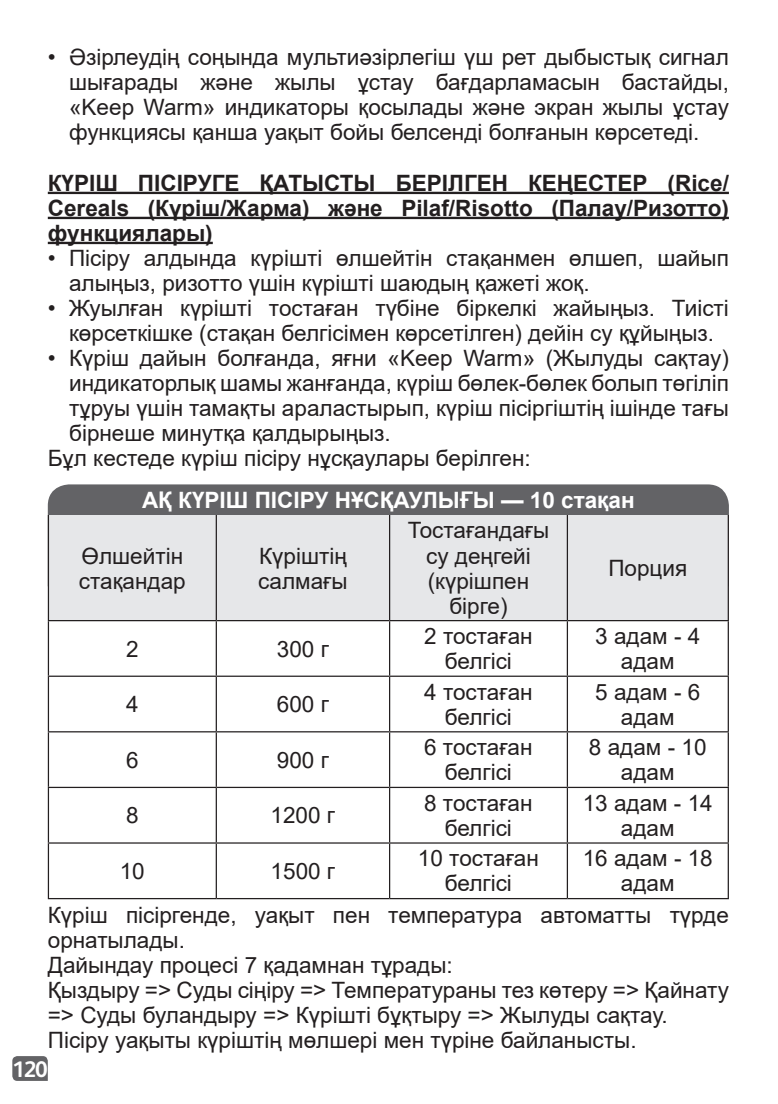
<style>
.page{position:relative;width:778px;height:1104px;background:#fff}
.page>*{position:absolute;margin:0;border:0;box-sizing:border-box;transform-origin:0 0}
.t1{font:22.5px/25px "Arial";color:#231f20;text-align:center}
.t2{font:700 22.5px/25px "Arial";color:#231f20;text-align:justify}
.t3{font:700 22.5px "Arial";color:#fff}
.t4{font:700 22.5px "FS Albert";color:#fff}
</style>
<div class="page">
<svg style="left:12px;top:1056px;width:36px;height:24px"></svg>
<hr style="left:48px;top:192px;width:680px;height:2px;background:#231f20">
<hr style="left:48px;top:217px;width:680px;height:2px;background:#231f20">
<hr style="left:48px;top:242px;width:165px;height:2px;background:#231f20">
<div style="left:48px;top:484px;width:680px;height:31px;background:#636366"></div>
<div style="left:49px;top:515px;width:678px;height:105px;background:#e6e7e9"></div>
<svg style="left:49px;top:621px;width:678px;height:276px"></svg>
<hr style="left:215px;top:515px;width:2px;height:105px;background:#231f20">
<hr style="left:389px;top:515px;width:1px;height:105px;background:#231f20">
<hr style="left:566px;top:515px;width:1px;height:105px;background:#231f20">
<hr style="left:48px;top:515px;width:1px;height:105px;background:#231f20">
<hr style="left:727px;top:515px;width:1px;height:105px;background:#231f20">
<hr style="left:48px;top:620px;width:168px;height:1px;background:#231f20">
<hr style="left:48px;top:621px;width:1px;height:54px;background:#231f20">
<hr style="left:216px;top:620px;width:173px;height:1px;background:#231f20">
<hr style="left:215px;top:621px;width:2px;height:54px;background:#231f20">
<hr style="left:389px;top:620px;width:178px;height:1px;background:#231f20">
<hr style="left:389px;top:621px;width:1px;height:54px;background:#231f20">
<hr style="left:567px;top:620px;width:161px;height:1px;background:#231f20">
<hr style="left:566px;top:621px;width:1px;height:54px;background:#231f20">
<hr style="left:727px;top:621px;width:1px;height:54px;background:#231f20">
<hr style="left:48px;top:675px;width:168px;height:1px;background:#231f20">
<hr style="left:48px;top:676px;width:1px;height:55px;background:#231f20">
<hr style="left:216px;top:675px;width:173px;height:1px;background:#231f20">
<hr style="left:215px;top:676px;width:2px;height:55px;background:#231f20">
<hr style="left:389px;top:675px;width:178px;height:1px;background:#231f20">
<hr style="left:389px;top:676px;width:1px;height:55px;background:#231f20">
<hr style="left:567px;top:675px;width:161px;height:1px;background:#231f20">
<hr style="left:566px;top:676px;width:1px;height:55px;background:#231f20">
<hr style="left:727px;top:676px;width:1px;height:55px;background:#231f20">
<hr style="left:48px;top:731px;width:168px;height:1px;background:#231f20">
<hr style="left:48px;top:732px;width:1px;height:54px;background:#231f20">
<hr style="left:216px;top:731px;width:173px;height:1px;background:#231f20">
<hr style="left:215px;top:732px;width:2px;height:54px;background:#231f20">
<hr style="left:389px;top:731px;width:178px;height:1px;background:#231f20">
<hr style="left:389px;top:732px;width:1px;height:54px;background:#231f20">
<hr style="left:567px;top:731px;width:161px;height:1px;background:#231f20">
<hr style="left:566px;top:732px;width:1px;height:54px;background:#231f20">
<hr style="left:727px;top:732px;width:1px;height:54px;background:#231f20">
<hr style="left:48px;top:786px;width:168px;height:1px;background:#231f20">
<hr style="left:48px;top:787px;width:1px;height:55px;background:#231f20">
<hr style="left:216px;top:786px;width:173px;height:1px;background:#231f20">
<hr style="left:215px;top:787px;width:2px;height:55px;background:#231f20">
<hr style="left:389px;top:786px;width:178px;height:1px;background:#231f20">
<hr style="left:389px;top:787px;width:1px;height:55px;background:#231f20">
<hr style="left:567px;top:786px;width:161px;height:1px;background:#231f20">
<hr style="left:566px;top:787px;width:1px;height:55px;background:#231f20">
<hr style="left:727px;top:787px;width:1px;height:55px;background:#231f20">
<hr style="left:48px;top:842px;width:168px;height:1px;background:#231f20">
<hr style="left:48px;top:843px;width:1px;height:54px;background:#231f20">
<hr style="left:216px;top:842px;width:173px;height:1px;background:#231f20">
<hr style="left:215px;top:843px;width:2px;height:54px;background:#231f20">
<hr style="left:389px;top:842px;width:178px;height:1px;background:#231f20">
<hr style="left:389px;top:843px;width:1px;height:54px;background:#231f20">
<hr style="left:567px;top:842px;width:161px;height:1px;background:#231f20">
<hr style="left:566px;top:843px;width:1px;height:54px;background:#231f20">
<hr style="left:727px;top:843px;width:1px;height:54px;background:#231f20">
<hr style="left:48px;top:897px;width:168px;height:2px;background:#231f20">
<hr style="left:216px;top:897px;width:173px;height:2px;background:#231f20">
<hr style="left:389px;top:897px;width:178px;height:2px;background:#231f20">
<hr style="left:567px;top:897px;width:161px;height:2px;background:#231f20">
<p class="t1" style="left:69px;top:45px;width:661px;text-align:justify;text-indent:-21px">• Әзірлеудің соңында мультиәзірлегіш үш рет дыбыстық сигнал шығарады және жылы ұстау бағдарламасын бастайды, «Keep Warm» индикаторы қосылады және экран жылы ұстау функциясы қанша уақыт бойы белсенді болғанын көрсетеді.</p>
<p class="t2" style="left:48px;top:170px;width:682px">КҮРІШ ПІСІРУГЕ ҚАТЫСТЫ БЕРІЛГЕН КЕҢЕСТЕР (Rice/ Cereals (Күріш/Жарма) және Pilaf/Risotto (Палау/Ризотто) функциялары)</p>
<p class="t1" style="left:69px;top:245px;width:661px;text-align:left;text-indent:-21px">• Пісіру алдында күрішті өлшейтін стақанмен өлшеп, шайып алыңыз, ризотто үшін күрішті шаюдың қажеті жоқ.</p>
<p class="t1" style="left:48px;top:295px;width:682px">• Жуылған күрішті тостаған түбіне біркелкі жайыңыз. Тиісті көрсеткішке (стақан белгісімен көрсетілген) дейін су құйыңыз.</p>
<p class="t1" style="left:48px;top:345px;width:682px">• Күріш дайын болғанда, яғни «Keep Warm» (Жылуды сақтау)</p>
<p class="t1" style="left:69px;top:370px;width:661px">индикаторлық шамы жанғанда, күріш бөлек-бөлек болып төгіліп</p>
<p class="t1" style="left:69px;top:395px;width:661px">тұруы үшін тамақты араластырып, күріш пісіргіштің ішінде тағы</p>
<p class="t1" style="left:69px;top:420px;width:323px">бірнеше минутқа қалдырыңыз.</p>
<p class="t1" style="left:48px;top:445px;width:484px">Бұл кестеде күріш пісіру нұсқаулары берілген:</p>
<p class="t3" style="left:142px;top:484px;width:494px">АҚ КҮРІШ ПІСІРУ НҰСҚАУЛЫҒЫ — 10 стақан</p>
<p class="t1" style="left:79px;top:543px;width:108px;text-align:left">Өлшейтін стақандар</p>
<p class="t1" style="left:258px;top:543px;width:91px;text-align:left">Күріштің салмағы</p>
<p class="t1" style="left:407px;top:518px;width:143px">Тостағандағы су деңгейі (күрішпен бірге)</p>
<p class="t1" style="left:608px;top:555px;width:80px">Порция</p>
<p class="t1" style="left:126px;top:636px;width:14px">2</p>
<p class="t1" style="left:277px;top:636px;width:53px">300 г</p>
<p class="t1" style="left:126px;top:691px;width:14px">4</p>
<p class="t1" style="left:277px;top:691px;width:53px">600 г</p>
<p class="t1" style="left:126px;top:747px;width:14px">6</p>
<p class="t1" style="left:277px;top:747px;width:53px">900 г</p>
<p class="t1" style="left:126px;top:802px;width:14px">8</p>
<p class="t1" style="left:270px;top:802px;width:66px">1200 г</p>
<p class="t1" style="left:424px;top:623px;width:110px">2 тостаған белгісі</p>
<p class="t1" style="left:595px;top:623px;width:106px">3 адам - 4 адам</p>
<p class="t1" style="left:424px;top:679px;width:110px">4 тостаған белгісі</p>
<p class="t1" style="left:595px;top:679px;width:106px">5 адам - 6 адам</p>
<p class="t1" style="left:424px;top:734px;width:110px">6 тостаған белгісі</p>
<p class="t1" style="left:588px;top:734px;width:119px">8 адам - 10 адам</p>
<p class="t1" style="left:424px;top:790px;width:110px">8 тостаған белгісі</p>
<p class="t1" style="left:582px;top:790px;width:131px">13 адам - 14 адам</p>
<p class="t1" style="left:417px;top:845px;width:122px">10 тостаған белгісі</p>
<p class="t1" style="left:582px;top:845px;width:131px">16 адам - 18 адам</p>
<p class="t1" style="left:48px;top:902px;width:682px;text-align:left">Күріш пісіргенде, уақыт пен температура автоматты түрде орнатылады.<br>Дайындау процесі 7 қадамнан тұрады:<br>Қыздыру =&gt; Суды сіңіру =&gt; Температураны тез көтеру =&gt; Қайнату =&gt; Суды буландыру =&gt; Күрішті бұқтыру =&gt; Жылуды сақтау.<br>Пісіру уақыты күріштің мөлшері мен түріне байланысты.</p>
<p class="t1" style="left:120px;top:858px;width:27px">10</p>
<p class="t1" style="left:270px;top:858px;width:66px">1500 г</p>
<p class="t4" style="left:12px;top:1055px;width:37px">120</p>
</div>
